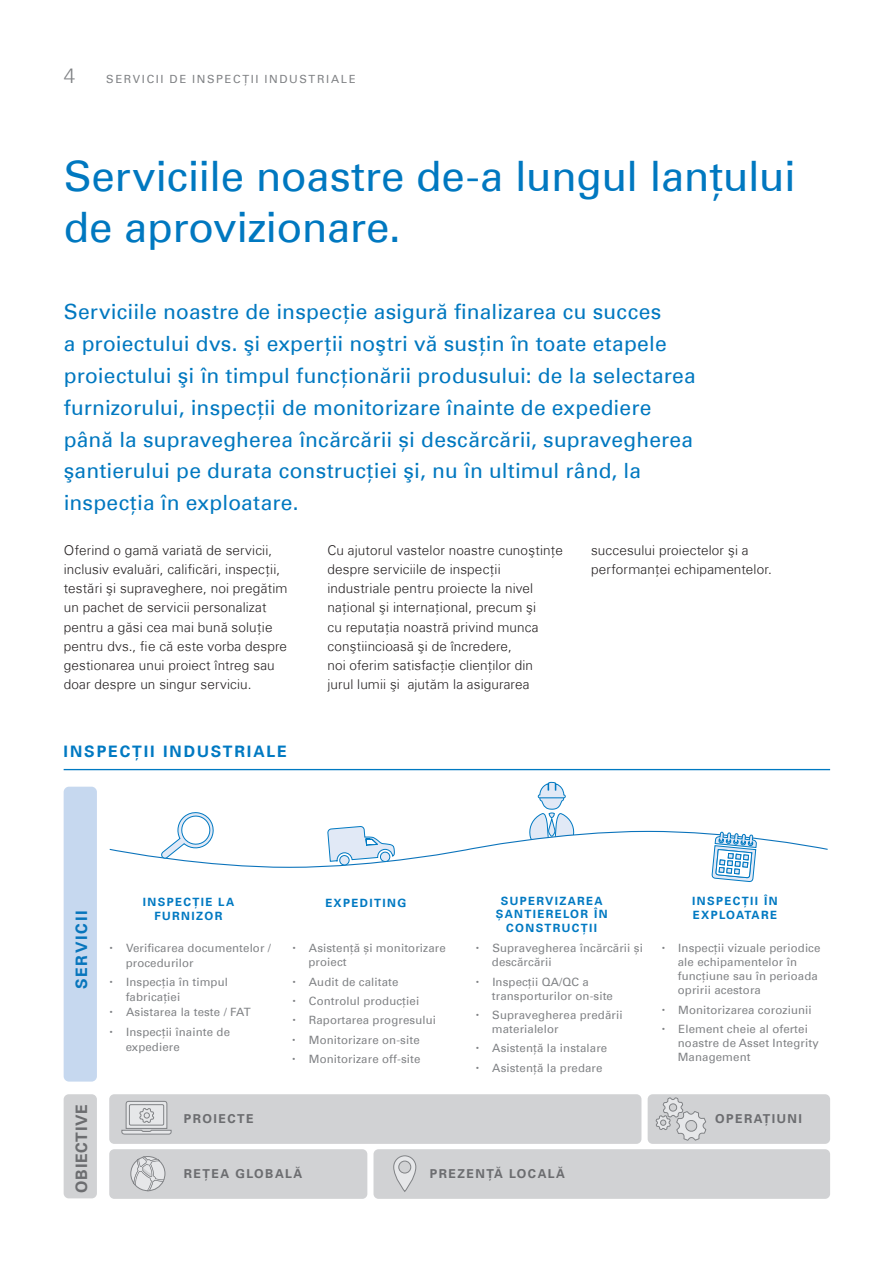
<style>
.page{position:relative;width:893px;height:1263px;background:#fff}
.page>*{position:absolute;margin:0;border:0;box-sizing:border-box;transform-origin:0 0}
._01_Headline{font:42px/51px "Univers Com 55 Roman";letter-spacing:-.01em;color:#0078c0}
._02_Subheadline___In{font:21px/32px "Univers Com 55 Roman";letter-spacing:.01em;color:#0078c0}
.t1{font:300 21px "Univers Com 45";color:#808285}
.t2{font:700 15.9px "Univers Com 65";letter-spacing:.12em;color:#0079c2}
.t3{font:700 15.9px "Univers Com 65";letter-spacing:.04em;color:#6c6d70}
.t4{font:700 15.9px "Univers Com 65";letter-spacing:.12em;color:#0775bc}
._03_Copy{font:300 13.5px/19.2px "Univers Com 45";letter-spacing:.01em;color:#231f20}
.t5{font:700 12.3px "Univers Com 65";letter-spacing:.12em;color:#6c6d70}
.t6{font:11.4px/14.1px "Univers Com 55 Roman";letter-spacing:.01em;color:#808285}
.t7{font:700 11.4px/13.8px "Univers Com 65";letter-spacing:.12em;color:#0079c2;text-align:center}
.t8{font:11.25px "Univers Com 55 Roman";letter-spacing:.145em;color:#808285}
</style>
<div class="page">
<div style="left:64px;top:787px;width:33px;height:294px;background:#c6d8ef;border-radius:5px"></div>
<div style="left:64px;top:1094px;width:33px;height:104px;background:#d1d2d4;border-radius:5px"></div>
<svg style="left:109px;top:781px;width:719px;height:101px"></svg>
<div style="left:109px;top:1149px;width:258px;height:50px;background:#d1d2d4;border-radius:5px"></div>
<div style="left:373px;top:1149px;width:457px;height:50px;background:#d1d2d4;border-radius:5px"></div>
<div style="left:109px;top:1094px;width:532px;height:50px;background:#d1d2d4;border-radius:5px"></div>
<div style="left:648px;top:1094px;width:182px;height:50px;background:#d1d2d4;border-radius:5px"></div>
<svg style="left:121px;top:1101px;width:51px;height:34px"></svg>
<svg style="left:393px;top:1155px;width:24px;height:37px"></svg>
<svg style="left:655px;top:1094px;width:52px;height:47px"></svg>
<hr style="left:64px;top:769px;width:766px;height:1px;background:#0079c2">
<svg style="left:130px;top:1156px;width:36px;height:35px"></svg>
<h2 class="t1" style="left:64px;top:63px;width:13px">4</h2>
<p class="t8" style="left:106px;top:72px;width:251px">SERVICII DE INSPECȚII INDUSTRIALE</p>
<p class="_01_Headline" style="left:64px;top:151px;width:733px">Serviciile noastre de-a lungul lanţului de aprovizionare.</p>
<p class="_02_Subheadline___In" style="left:64px;top:295px;width:633px">Serviciile noastre de inspecţie asigură finalizarea cu succes<br>a proiectului dvs. şi experţii noştri vă susţin în toate etapele proiectului şi în timpul funcţionării produsului: de la selectarea furnizorului, inspecții de monitorizare înainte de expediere până la supravegherea încărcării și descărcării, supravegherea şantierului pe durata construcției şi, nu în ultimul rând, la inspecţia în exploatare.</p>
<p class="_03_Copy" style="left:64px;top:540px;width:225px">Oferind o gamă variată de servicii, inclusiv evaluări, calificări, inspecţii, testări şi supraveghere, noi pregătim un pachet de servicii personalizat pentru a găsi cea mai bună soluţie pentru dvs., fie că este vorba despre</p>
<p class="_03_Copy" style="left:64px;top:655px;width:212px">gestionarea unui proiect întreg sau doar despre un singur serviciu.</p>
<p class="_03_Copy" style="left:327px;top:540px;width:237px">Cu ajutorul vastelor noastre cunoştinţe despre serviciile de inspecții industriale pentru proiecte la nivel</p>
<p class="_03_Copy" style="left:327px;top:598px;width:213px">naţional şi internaţional, precum şi cu reputaţia noastră privind munca conştiincioasă şi de încredere,<br>noi oferim satisfacţie clienţilor din jurul lumii şi ajutăm la asigurarea</p>
<p class="_03_Copy" style="left:591px;top:540px;width:182px">succesului proiectelor şi a performanţei echipamentelor.</p>
<p class="t2" style="left:64px;top:742px;width:225px">INSPECȚII INDUSTRIALE</p>
<p class="t4" style="left:72px;top:989px;width:81px;rotate:-90deg">SERVICII</p>
<p class="t7" style="left:143px;top:895px;width:93px">INSPECȚIE LA<br>FURNIZOR</p>
<p class="t6" style="left:126px;top:940px;width:147px;line-height:15px">Verificarea documentelor / procedurilor</p>
<p class="t6" style="left:126px;top:975px;width:127px;line-height:15px">Inspecția în timpul fabricației<br>Asistarea la teste / FAT</p>
<p class="t6" style="left:126px;top:1024px;width:106px;line-height:15px">Inspecții înainte de expediere</p>
<p class="t7" style="left:325px;top:896px;width:83px">EXPEDITING</p>
<p class="t7" style="left:496px;top:894px;width:113px">SUPERVIZAREA<br>ȘANTIERELOR ÎN<br>CONSTRUCȚII</p>
<p class="t7" style="left:692px;top:894px;width:87px;text-align:left">INSPECȚII ÎN<br>EXPLOATARE</p>
<p class="t6" style="left:308px;top:941px;width:139px">Asistență și monitorizare proiect</p>
<p class="t6" style="left:309px;top:972px;width:129px;line-height:19.4px">Audit de calitate<br>Controlul producției<br>Raportarea progresului<br>Monitorizare on-site<br>Monitorizare off-site</p>
<p class="t6" style="left:492px;top:941px;width:152px">Supravegherea încărcării și descărcării</p>
<p class="t6" style="left:492px;top:974px;width:123px">Inspecții QA/QC a transporturilor on-site</p>
<p class="t6" style="left:492px;top:1008px;width:132px">Supravegherea predării materialelor</p>
<p class="t6" style="left:492px;top:1039px;width:116px;line-height:19.4px">Asistență la instalare<br>Asistență la predare</p>
<p class="t6" style="left:678px;top:941px;width:144px">Inspecții vizuale periodice ale echipamentelor în funcțiune sau în perioada opririi acestora</p>
<p class="t6" style="left:678px;top:1000px;width:135px;line-height:19.4px">Monitorizarea coroziunii<br>Element cheie al ofertei</p>
<p class="t6" style="left:678px;top:1036px;width:142px">noastre de Asset Integrity<br>Management</p>
<p class="t3" style="left:72px;top:1192px;width:90px;rotate:-90deg">OBIECTIVE</p>
<p class="t5" style="left:184px;top:1111px;width:71px">PROIECTE</p>
<p class="t5" style="left:715px;top:1111px;width:88px">OPERAȚIUNI</p>
<p class="t5" style="left:184px;top:1166px;width:120px">REȚEA GLOBALĂ</p>
<p class="t5" style="left:430px;top:1166px;width:136px">PREZENȚĂ LOCALĂ</p>
</div>
